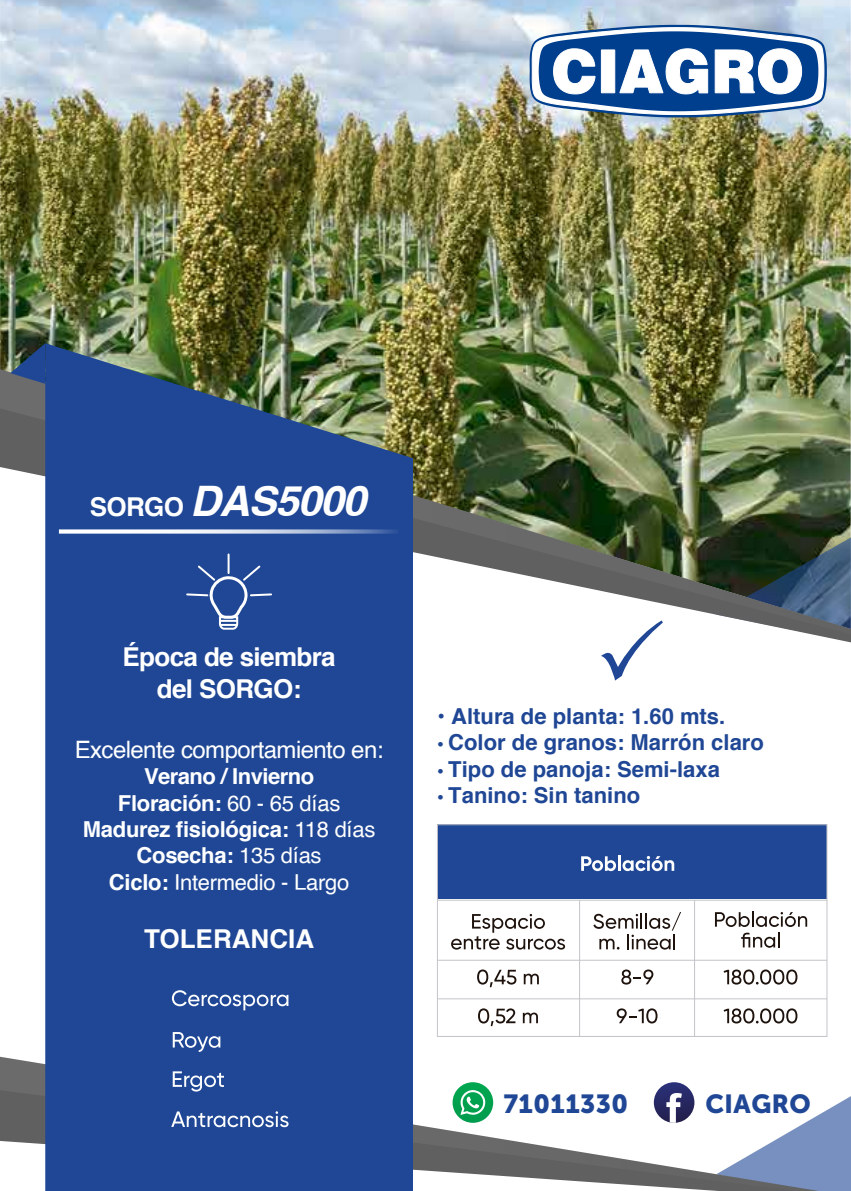
<style>
.page{position:relative;width:851px;height:1191px;background:#fff}
.page>*{position:absolute;margin:0;border:0;box-sizing:border-box;transform-origin:0 0}
.t1{font:italic 700 42px "Helvetica";letter-spacing:-.025em;color:#fff}
.t2{font:700 26px/31.2px "Helvetica";letter-spacing:-.025em;color:#fff;text-align:center}
.t3{font:26px "Museo Sans Cyrl 900";letter-spacing:.02em;color:#1f4795}
.t4{font:700 26px "Helvetica";color:#fff}
.t5{font:24px "Helvetica";letter-spacing:-.025em;color:#fff}
.t6{font:700 22px/26.4px "Helvetica";letter-spacing:-.015em;color:#fff;text-align:center}
.t7{font:700 22px "Helvetica";color:#1f4795}
.s1{font-style:normal;font-size:26px}
.s2{font-weight:400}
.s3{font-family:"Myriad Pro";font-weight:400}
</style>
<div class="page">
<img style="left:0;top:0;width:850px;height:333px">
<svg style="left:0;top:1056px;width:716px;height:135px"></svg>
<img style="left:0;top:333px;width:850px;height:310px">
<svg style="left:10px;top:343px;width:35px;height:41px"></svg>
<svg style="left:45px;top:343px;width:368px;height:848px;background:#254b90"></svg>
<svg style="left:653px;top:1082px;width:41px;height:40px"></svg>
<svg style="left:452px;top:1082px;width:41px;height:40px"></svg>
<svg style="left:458px;top:1090px;width:28px;height:25px"></svg>
<svg style="left:59px;top:529px;width:340px;height:4px"></svg>
<svg style="left:185px;top:554px;width:88px;height:76px;background:#365aa0"></svg>
<svg style="left:172px;top:990px;width:116px;height:20px;background:#5372ad"></svg>
<svg style="left:173px;top:1032px;width:47px;height:20px"></svg>
<svg style="left:173px;top:1071px;width:51px;height:20px"></svg>
<svg style="left:171px;top:1111px;width:117px;height:16px"></svg>
<div style="left:437px;top:824px;width:389px;height:75px;background:#1f4795"></div>
<svg style="left:581px;top:856px;width:35px;height:15px"></svg>
<hr style="left:617px;top:855px;width:3px;height:16px;background:#fff">
<svg style="left:622px;top:856px;width:52px;height:15px"></svg>
<svg style="left:451px;top:914px;width:114px;height:35px"></svg>
<svg style="left:593px;top:912px;width:88px;height:37px"></svg>
<svg style="left:477px;top:969px;width:39px;height:18px"></svg>
<svg style="left:523px;top:973px;width:15px;height:11px"></svg>
<svg style="left:621px;top:969px;width:32px;height:15px"></svg>
<svg style="left:616px;top:1008px;width:41px;height:15px"></svg>
<svg style="left:478px;top:1008px;width:37px;height:18px"></svg>
<svg style="left:522px;top:1012px;width:16px;height:11px"></svg>
<svg style="left:716px;top:1004px;width:134px;height:187px"></svg>
<svg style="left:723px;top:969px;width:74px;height:15px"></svg>
<svg style="left:715px;top:911px;width:92px;height:36px"></svg>
<div style="left:437px;top:824px;width:390px;height:213px;border:1px solid #c3c4c9"></div>
<hr style="left:437px;top:998px;width:389px;height:1px;background:#c3c4c9">
<hr style="left:437px;top:899px;width:389px;height:1px;background:#c3c4c9">
<hr style="left:437px;top:959px;width:389px;height:1px;background:#c3c4c9">
<hr style="left:579px;top:900px;width:1px;height:136px;background:#c3c4c9">
<hr style="left:694px;top:900px;width:1px;height:136px;background:#c3c4c9">
<svg style="left:601px;top:620px;width:61px;height:60px"></svg>
<svg style="left:529px;top:25px;width:297px;height:92px"></svg>
<h1 class="t1" style="left:90px;top:476px;width:277px"><span class="s1">SORGO</span> DAS5000</h1>
<p class="t2" style="left:122px;top:641px;width:215px">Época de siembra del SORGO:</p>
<p class="t5" style="left:75px;top:730px;width:310px">Excelente comportamiento en:</p>
<p class="t6" style="left:83px;top:762px;width:294px">Verano / Invierno<br>Floración: <span class="s2">60 - 65 días<br></span>Madurez fisiológica: <span class="s2">118 días<br></span>Cosecha: <span class="s2">135 días<br></span>Ciclo: <span class="s2">Intermedio - Largo</span></p>
<p class="t4" style="left:144px;top:922px;width:171px">TOLERANCIA</p>
<p class="t7" style="left:437px;top:702px;width:289px">• Altura de planta: 1.60 mts.</p>
<p class="t7" style="left:437px;top:728px;width:328px"><span class="s3">•</span> Color de granos: Marrón claro</p>
<p class="t7" style="left:437px;top:755px;width:284px"><span class="s3">•</span> Tipo de panoja: Semi-laxa</p>
<p class="t7" style="left:437px;top:781px;width:204px"><span class="s3">•</span> Tanino: Sin tanino</p>
<p class="t3" style="left:503px;top:1088px;width:126px">71011330</p>
<p class="t3" style="left:705px;top:1088px;width:107px">CIAGRO</p>
</div>
